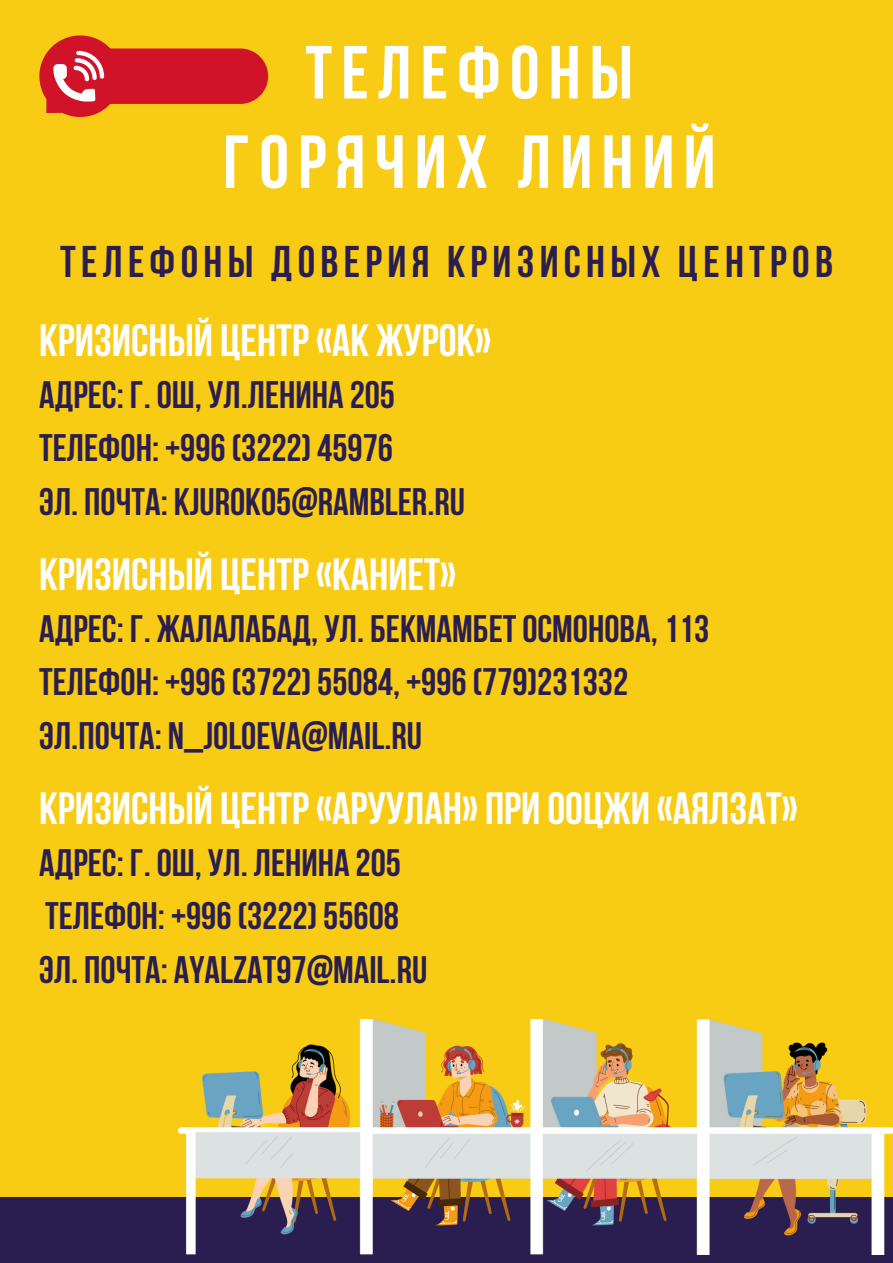
<style>
.page{position:relative;width:893px;height:1263px;background:#f8cb14}
.page>*{position:absolute;margin:0;border:0;box-sizing:border-box;transform-origin:0 0}
.t1{font:700 75px/89.4px "Bebas Neue";letter-spacing:.12em;color:#fff;text-align:center}
.t2{font:700 45px "Bebas Neue";color:#fff}
.t3{font:700 44.25px "Bebas Neue";letter-spacing:.12em;color:#2a1e50}
.t4{font:700 38.25px/53.4px "Bebas Neue";color:#2a1e50}
</style>
<div class="page">
<div style="left:0;top:1197px;width:893px;height:66px;background:#2a1e50"></div>
<img style="left:179px;top:1020px;width:714px;height:234px">
<svg style="left:39px;top:35px;width:229px;height:82px"></svg>
<p class="t1" style="left:223px;top:35px;width:494px">ТЕЛЕФОНЫ<br>ГОРЯЧИХ ЛИНИЙ</p>
<p class="t3" style="left:60px;top:244px;width:774px">ТЕЛЕФОНЫ ДОВЕРИЯ КРИЗИСНЫХ ЦЕНТРОВ</p>
<p class="t2" style="left:39px;top:322px;width:453px">КРИЗИСНЫЙ ЦЕНТР«АК ЖУРОК»</p>
<h3 class="t4" style="left:39px;top:372px;width:357px">АДРЕС: Г. ОШ, УЛ.ЛЕНИНА 205</h3>
<p class="t4" style="left:39px;top:425px;width:355px">ТЕЛЕФОН: +996(3222)45976</p>
<p class="t4" style="left:39px;top:478px;width:427px">ЭЛ. ПОЧТА: KJUROK05@RAMBLER.RU</p>
<p class="t2" style="left:39px;top:556px;width:418px">КРИЗИСНЫЙ ЦЕНТР«КАНИЕТ»</p>
<h1 class="t4" style="left:39px;top:605px;width:671px">АДРЕС: Г. ЖАЛАЛАБАД, УЛ. БЕКМАМБЕТОСМОНОВА, 113<br>ТЕЛЕФОН: +996(3722)55084, +996(779)231332</h1>
<h2 class="t4" style="left:39px;top:712px;width:384px">ЭЛ.ПОЧТА: N_JOLOEVA@MAIL.RU</h2>
<h3 class="t2" style="left:39px;top:790px;width:760px">КРИЗИСНЫЙ ЦЕНТР«АРУУЛАН» ПРИ ООЦЖИ «АЯЛЗАТ»</h3>
<p class="t4" style="left:39px;top:839px;width:363px">АДРЕС: Г. ОШ, УЛ. ЛЕНИНА 205</p>
<p class="t4" style="left:45px;top:893px;width:355px">ТЕЛЕФОН: +996(3222)55608</p>
<p class="t4" style="left:39px;top:946px;width:389px">ЭЛ. ПОЧТА: AYALZAT97@MAIL.RU</p>
</div>
